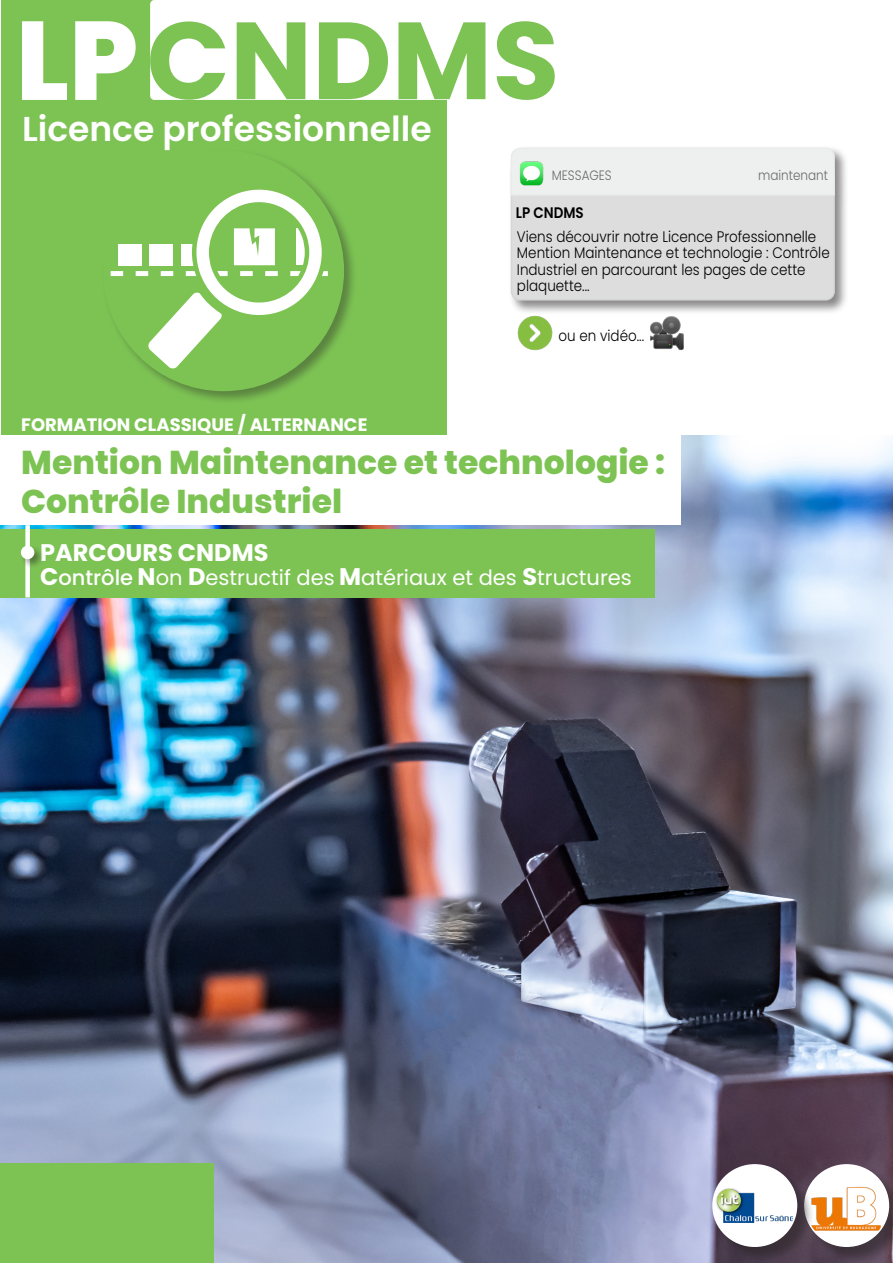
<style>
.page{position:relative;width:893px;height:1263px;background:#fff}
.page>*{position:absolute;margin:0;border:0;box-sizing:border-box;transform-origin:0 0}
.t1{font:600 34.5px "Poppins";color:#fff}
.t2{font:800 33px "Poppins";color:#7dc354}
.texte{font:700 24px "Poppins";color:#fff}
.texte-2{font:21px "Poppins";color:#fff}
.texte-3{font:700 18px "Poppins";color:#fff}
.t3{font:300 15.3px/16.2px "Poppins";color:#000001;scale:.88 1}
.t4{font:600 15.3px "Poppins";color:#000001;scale:.88 1}
.t5{font:300 13.5px "Poppins";color:#696b6c;scale:.88 1}
.s1{font-weight:700;font-size:24px}
.s2{font-weight:500}
</style>
<div class="page">
<img style="left:1px;top:436px;width:892px;height:827px">
<div style="left:1px;top:1px;width:445px;height:524px;background:#7dc354"></div>
<div style="left:1px;top:435px;width:680px;height:90px;background:#fff"></div>
<div style="left:101px;top:148px;width:257px;height:257px;background:#231f20;opacity:.39"></div>
<div style="left:103px;top:150px;width:241px;height:241px;background:#7dc354;border-radius:50%"></div>
<div style="left:150px;top:0;width:409px;height:100px;background:#fff;border-radius:4px"></div>
<div style="left:508px;top:145px;width:341px;height:170px;background:#231f20;opacity:.53"></div>
<div style="left:511px;top:164px;width:323px;height:136px;background:#ddd;border-radius:9px"></div>
<div style="left:511px;top:164px;width:324px;height:137px;border:2px solid #d4d6d4;border-radius:9px"></div>
<div style="left:510px;top:147px;width:326px;height:49px;background:#eef0ef"></div>
<img style="left:513px;top:161px;width:36px;height:25px">
<div style="left:805px;top:1165px;width:88px;height:98px;background:#231f20;opacity:.52"></div>
<div style="left:805px;top:1165px;width:83px;height:81px;background:#fff;border-radius:50%"></div>
<img style="left:814px;top:1186px;width:69px;height:45px">
<div style="left:804px;top:1164px;width:85px;height:83px;border:2px solid #fff;border-radius:50%"></div>
<div style="left:714px;top:1165px;width:100px;height:98px;background:#231f20;opacity:.52"></div>
<div style="left:713px;top:1165px;width:83px;height:81px;background:#fff;border-radius:50%"></div>
<img style="left:714px;top:1186px;width:79px;height:37px">
<div style="left:712px;top:1164px;width:85px;height:83px;border:2px solid #fff;border-radius:50%"></div>
<div style="left:0;top:1163px;width:214px;height:100px;background:#7dc354"></div>
<svg style="left:22px;top:21px;width:114px;height:79px"></svg>
<div style="left:0;top:529px;width:655px;height:68px;background:#7dc354"></div>
<div style="left:25px;top:525px;width:5px;height:72px;background:#fff"></div>
<div style="left:20px;top:544px;width:25px;height:26px;background:#231f20;opacity:.47"></div>
<div style="left:21px;top:546px;width:13px;height:13px;background:#fff;border-radius:50%"></div>
<svg style="left:150px;top:21px;width:405px;height:79px"></svg>
<svg style="left:111px;top:180px;width:217px;height:198px"></svg>
<img style="left:650px;top:316px;width:34px;height:35px">
<img style="left:517px;top:316px;width:36px;height:35px">
<p class="t1" style="left:22px;top:109px;width:411px">Licence professionnelle</p>
<p class="texte-3" style="left:21px;top:414px;width:348px">FORMATION CLASSIQUE / ALTERNANCE</p>
<p class="t5" style="left:552px;top:167px;width:70px">MESSAGES</p>
<p class="t5" style="left:758px;top:167px;width:81px">maintenant</p>
<p class="t4" style="left:516px;top:203px;width:79px">LP CNDMS</p>
<p class="t3" style="left:517px;top:229px;width:357px">Viens découvrir notre Licence Professionnelle Mention Maintenance et technologie : Contrôle Industriel en parcourant les pages de cette plaquette...</p>
<p class="t3" style="left:559px;top:328px;width:99px">ou en vidéo...</p>
<p class="t2" style="left:21px;top:443px;width:645px">Mention Maintenance et technologie :</p>
<p class="t2" style="left:21px;top:482px;width:322px">Contrôle Industriel</p>
<p class="texte" style="left:40px;top:539px;width:230px">PARCOURS CNDMS</p>
<p class="texte-2" style="left:40px;top:566px;width:593px"><span class="s1">C</span><span class="s2">ontrôle</span> <span class="s1">N</span>on <span class="s1">D</span>estructif des <span class="s1">M</span>atériaux et des <span class="s1">S</span>tructures</p>
</div>
